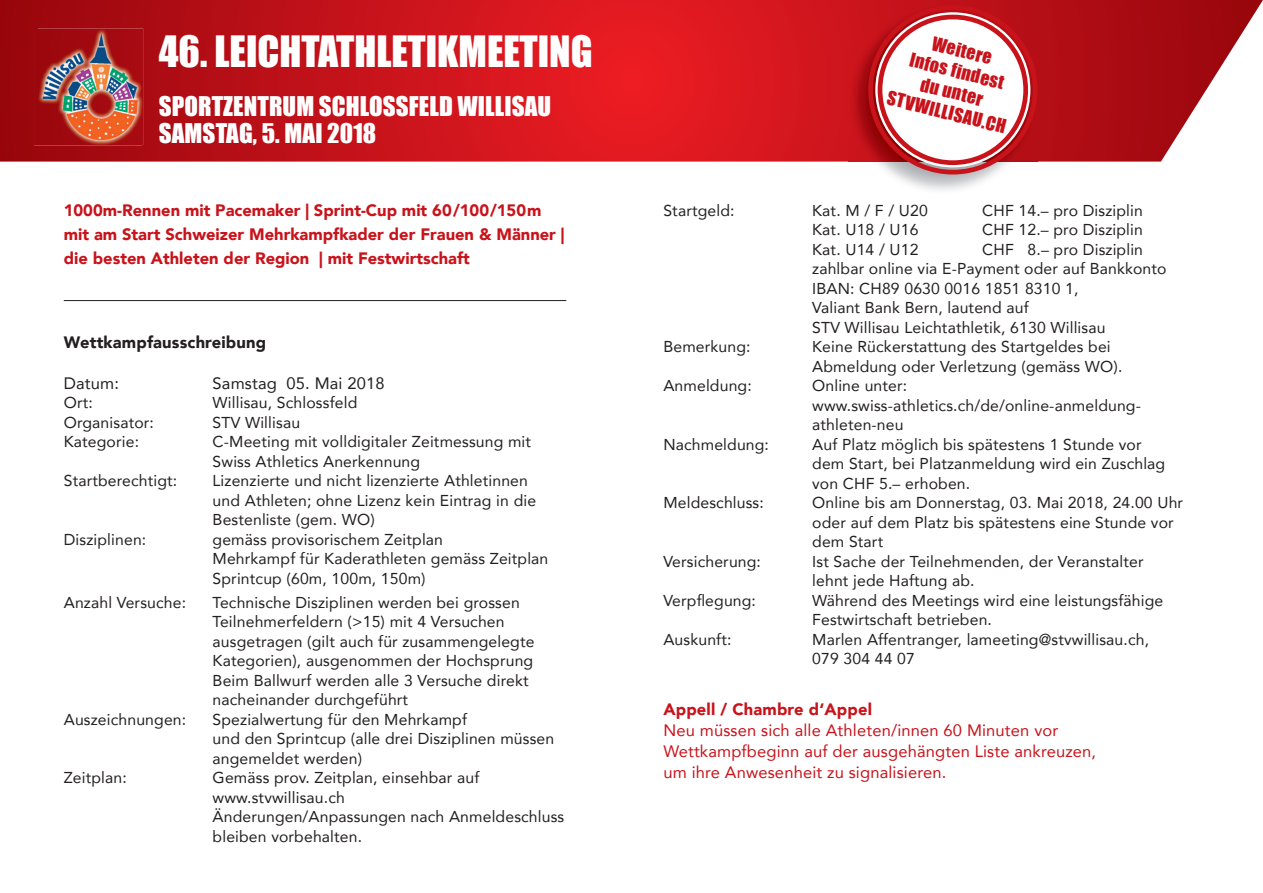
<style>
.page{position:relative;width:1263px;height:893px;background:#fff}
.page>*{position:absolute;margin:0;border:0;box-sizing:border-box;transform-origin:0 0}
.t1{font:39.75px "Impact";color:#fff}
.t2{font:24.9px/27.2px "Impact";letter-spacing:.005em;color:#fff}
.t3{font:17.85px/21.1px "Impact";color:#c8131b;text-align:center}
.t4{font:900 16.5px/23.7px "Avenir";color:#c8131b}
.t5{font:16.5px/21px "Avenir";letter-spacing:.01em;color:#c8131b}
.t6{font:16.5px "Avenir";letter-spacing:.01em;color:#231f20}
.t7{font:900 16.5px "Avenir";letter-spacing:.01em;color:#231f20}
.t8{font:15.75px/19.5px "Avenir";letter-spacing:.01em;color:#231f20}
</style>
<div class="page">
<svg style="left:0;top:0;width:1263px;height:162px;background:#c71e25"></svg>
<img style="left:38px;top:29px;width:105px;height:116px">
<img style="left:34px;top:34px;width:107px;height:112px">
<img style="left:38px;top:34px;width:103px;height:111px">
<hr style="left:64px;top:300px;width:502px;height:1px;background:#231f20">
<img style="left:849px;top:6px;width:188px;height:185px">
<div style="left:875px;top:12px;width:155px;height:155px;background:#fff;border-radius:50%"></div>
<div style="left:868px;top:5px;width:169px;height:169px;border:5px solid #c8131b;border-radius:50%"></div>
<div style="left:878px;top:15px;width:150px;height:150px;border:5px solid #c8131b;border-radius:50%"></div>
<h1 class="t1" style="left:159px;top:20px;width:435px">46. LEICHTATHLETIKMEETING</h1>
<h2 class="t2" style="left:159px;top:92px;width:394px">SPORTZENTRUM SCHLOSSFELD WILLISAU<br>SAMSTAG, 5. MAI 2018</h2>
<p class="t4" style="left:64px;top:198px;width:502px">1000m-Rennen mit Pacemaker | Sprint-Cup mit 60/100/150m mit am Start Schweizer Mehrkampfkader der Frauen &amp; Männer | die besten Athleten der Region | mit Festwirtschaft</p>
<p class="t7" style="left:64px;top:328px;width:204px">Wettkampfausschreibung</p>
<p class="t6" style="left:64px;top:370px;width:57px">Datum:</p>
<p class="t6" style="left:213px;top:370px;width:174px">Samstag 05. Mai 2018</p>
<p class="t8" style="left:64px;top:393px;width:31px">Ort:</p>
<p class="t8" style="left:213px;top:393px;width:146px">Willisau, Schlossfeld</p>
<p class="t8" style="left:64px;top:412px;width:92px">Organisator:</p>
<p class="t8" style="left:213px;top:412px;width:89px">STV Willisau</p>
<p class="t8" style="left:64px;top:432px;width:77px">Kategorie:</p>
<p class="t8" style="left:213px;top:432px;width:320px">C-Meeting mit volldigitaler Zeitmessung mit<br>Swiss Athletics Anerkennung</p>
<p class="t8" style="left:64px;top:471px;width:115px">Startberechtigt:</p>
<p class="t8" style="left:213px;top:471px;width:325px">Lizenzierte und nicht lizenzierte Athletinnen und Athleten; ohne Lizenz kein Eintrag in die<br>Bestenliste (gem. WO)</p>
<p class="t8" style="left:64px;top:529px;width:84px">Disziplinen:</p>
<p class="t8" style="left:213px;top:529px;width:337px">gemäss provisorischem Zeitplan<br>Mehrkampf für Kaderathleten gemäss Zeitplan<br>Sprintcup (60m, 100m, 150m)</p>
<p class="t8" style="left:64px;top:592px;width:124px">Anzahl Versuche:</p>
<p class="t8" style="left:213px;top:592px;width:323px">Technische Disziplinen werden bei grossen Teilnehmerfeldern (&gt;15) mit 4 Versuchen ausgetragen (gilt auch für zusammengelegte Kategorien), ausgenommen der Hochsprung Beim Ballwurf werden alle 3 Versuche direkt nacheinander durchgeführt</p>
<p class="t8" style="left:64px;top:709px;width:124px">Auszeichnungen:</p>
<p class="t8" style="left:213px;top:709px;width:343px">Spezialwertung für den Mehrkampf<br>und den Sprintcup (alle drei Disziplinen müssen angemeldet werden)</p>
<p class="t8" style="left:64px;top:767px;width:65px">Zeitplan:</p>
<p class="t8" style="left:213px;top:767px;width:353px">Gemäss prov. Zeitplan, einsehbar auf www.stvwillisau.ch<br>Änderungen/Anpassungen nach Anmeldeschluss bleiben vorbehalten.</p>
<p class="t3" style="left:905px;top:25px;width:123px;rotate:14deg">Weitere<br>Infos findest<br>du unter<br>STVWILLISAU.CH</p>
<p class="t8" style="left:663px;top:200px;width:73px">Startgeld:</p>
<p class="t8" style="left:812px;top:200px;width:117px">Kat. M / F / U20</p>
<p class="t8" style="left:982px;top:200px;width:162px">CHF 14.– pro Disziplin</p>
<p class="t8" style="left:812px;top:219px;width:108px">Kat. U18 / U16</p>
<p class="t8" style="left:982px;top:219px;width:162px">CHF 12.– pro Disziplin</p>
<p class="t8" style="left:812px;top:239px;width:108px">Kat. U14 / U12</p>
<p class="t8" style="left:812px;top:239px;width:356px;text-indent:170px">CHF 8.– pro Disziplin zahlbar online via E-Payment oder auf Bankkonto IBAN: CH89 0630 0016 1851 8310 1,<br>Valiant Bank Bern, lautend auf<br>STV Willisau Leichtathletik, 6130 Willisau</p>
<p class="t8" style="left:663px;top:336px;width:89px">Bemerkung:</p>
<p class="t8" style="left:812px;top:336px;width:312px">Keine Rückerstattung des Startgeldes bei<br>Abmeldung oder Verletzung (gemäss WO).</p>
<p class="t8" style="left:663px;top:375px;width:90px">Anmeldung:</p>
<p class="t8" style="left:812px;top:375px;width:330px">Online unter: www.swiss-athletics.ch/de/online-anmeldung&shy;athleten-neu</p>
<p class="t8" style="left:663px;top:434px;width:107px">Nachmeldung:</p>
<p class="t8" style="left:812px;top:434px;width:354px">Auf Platz möglich bis spätestens 1 Stunde vor dem Start, bei Platzanmeldung wird ein Zuschlag von CHF 5.– erhoben.</p>
<p class="t8" style="left:663px;top:492px;width:102px">Meldeschluss:</p>
<p class="t8" style="left:812px;top:492px;width:372px">Online bis am Donnerstag, 03. Mai 2018, 24.00 Uhr oder auf dem Platz bis spätestens eine Stunde vor dem Start</p>
<p class="t8" style="left:663px;top:551px;width:99px">Versicherung:</p>
<p class="t8" style="left:812px;top:551px;width:333px">Ist Sache der Teilnehmenden, der Veranstalter lehnt jede Haftung ab.</p>
<p class="t8" style="left:663px;top:590px;width:94px">Verpflegung:</p>
<p class="t8" style="left:812px;top:590px;width:353px">Während des Meetings wird eine leistungsfähige<br>Festwirtschaft betrieben.</p>
<p class="t8" style="left:663px;top:629px;width:70px">Auskunft:</p>
<p class="t8" style="left:812px;top:629px;width:338px">Marlen Affentranger, lameeting@stvwillisau.ch,<br>079 304 44 07</p>
<p class="t4" style="left:663px;top:697px;width:210px">Appell / Chambre d‘Appel</p>
<p class="t5" style="left:663px;top:719px;width:434px">Neu müssen sich alle Athleten/innen 60 Minuten vor<br>Wettkampfbeginn auf der ausgehängten Liste ankreuzen, um ihre Anwesenheit zu signalisieren.</p>
</div>
